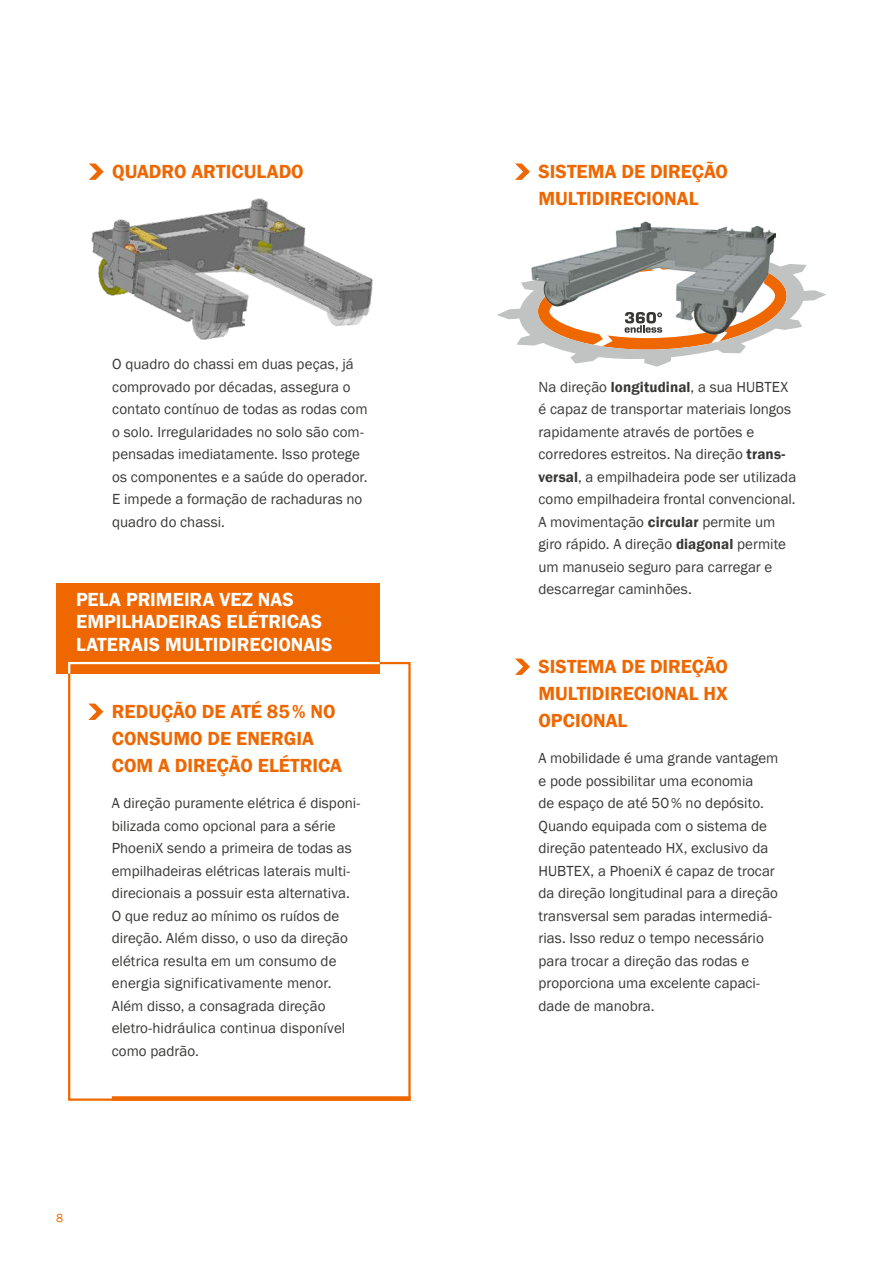
<style>
.page{position:relative;width:893px;height:1263px;background:#fff}
.page>*{position:absolute;margin:0;border:0;box-sizing:border-box;transform-origin:0 0}
.t1{font:600 19.5px/27px "Franklin Gothic";color:#ee6700}
.t2{font:600 19.5px/22.5px "Franklin Gothic";color:#fff}
.t3{font:15px/22.5px "Franklin Gothic";color:#383937}
.t4{font:12px "Franklin Gothic";color:#ee6700}
.s1{font-weight:600}
</style>
<div class="page">
<svg style="left:497px;top:264px;width:329px;height:103px"></svg>
<img style="left:531px;top:222px;width:244px;height:113px">
<img style="left:91px;top:198px;width:282px;height:142px">
<div style="left:56px;top:583px;width:324px;height:91px;background:#ee6700"></div>
<svg style="left:68px;top:661px;width:343px;height:440px"></svg>
<div style="left:112px;top:1096px;width:299px;height:5px;background:#ee6700"></div>
<svg style="left:68px;top:661px;width:314px;height:15px"></svg>
<svg style="left:88px;top:703px;width:15px;height:17px"></svg>
<svg style="left:515px;top:163px;width:15px;height:17px"></svg>
<svg style="left:515px;top:658px;width:15px;height:17px"></svg>
<svg style="left:89px;top:163px;width:15px;height:17px"></svg>
<h1 class="t1" style="left:112px;top:158px;width:193px">QUADRO ARTICULADO</h1>
<p class="t3" style="left:112px;top:353px;width:257px">O quadro do chassi em duas peças, já comprovado por décadas, assegura o contato contínuo de todas as rodas com o solo. Irregularidades no solo são com&shy;pensadas imediatamente. Isso protege os componentes e a saúde do operador.<br>E impede a formação de rachaduras no quadro do chassi.</p>
<h1 class="t2" style="left:76px;top:588px;width:258px">PELA PRIMEIRA VEZ NAS<br>EMPILHADEIRAS ELÉTRICAS<br>LATERAIS MULTIDIRECIONAIS</h1>
<h1 class="t1" style="left:112px;top:698px;width:232px">REDUÇÃO DE ATÉ 85% NO<br>CONSUMO DE ENERGIA<br>COM A DIREÇÃO ELÉTRICA</h1>
<p class="t3" style="left:112px;top:792px;width:250px">A direção puramente elétrica é disponi&shy;bilizada como opcional para a série PhoeniX sendo a primeira de todas as empilhadeiras elétricas laterais multi&shy;direcionais a possuir esta alternativa.<br>O que reduz ao mínimo os ruídos de direção. Além disso, o uso da direção elétrica resulta em um consumo de energia significativamente menor.<br>Além disso, a consagrada direção eletro--hidráulica continua disponível como padrão.</p>
<p class="t4" style="left:56px;top:1211px;width:9px">8</p>
<h1 class="t1" style="left:538px;top:158px;width:191px">SISTEMA DE DIREÇÃO<br>MULTIDIRECIONAL</h1>
<p class="t3" style="left:538px;top:376px;width:259px">Na direção <span class="s1">longitudinal</span>, a sua HUBTEX é capaz de transportar materiais longos rapidamente através de portões e corredores estreitos. Na direção <span class="s1">trans&shy;versal</span>, a empilhadeira pode ser utilizada como empilhadeira frontal convencional.<br>A movimentação <span class="s1">circular</span> permite um giro rápido. A direção <span class="s1">diagonal</span> permite um manuseio seguro para carregar e descarregar caminhões.</p>
<h1 class="t1" style="left:538px;top:653px;width:191px;text-align:justify">SISTEMA DE DIREÇÃO MULTIDIRECIONAL HX OPCIONAL</h1>
<p class="t3" style="left:538px;top:747px;width:242px">A mobilidade é uma grande vantagem e pode possibilitar uma economia<br>de espaço de até 50% no depósito.<br>Quando equipada com o sistema de direção patenteado HX, exclusivo da HUBTEX, a PhoeniX é capaz de trocar da direção longitudinal para a direção transversal sem paradas intermediá&shy;rias. Isso reduz o tempo necessário para trocar a direção das rodas e proporciona uma excelente capaci&shy;dade de manobra.</p>
</div>
